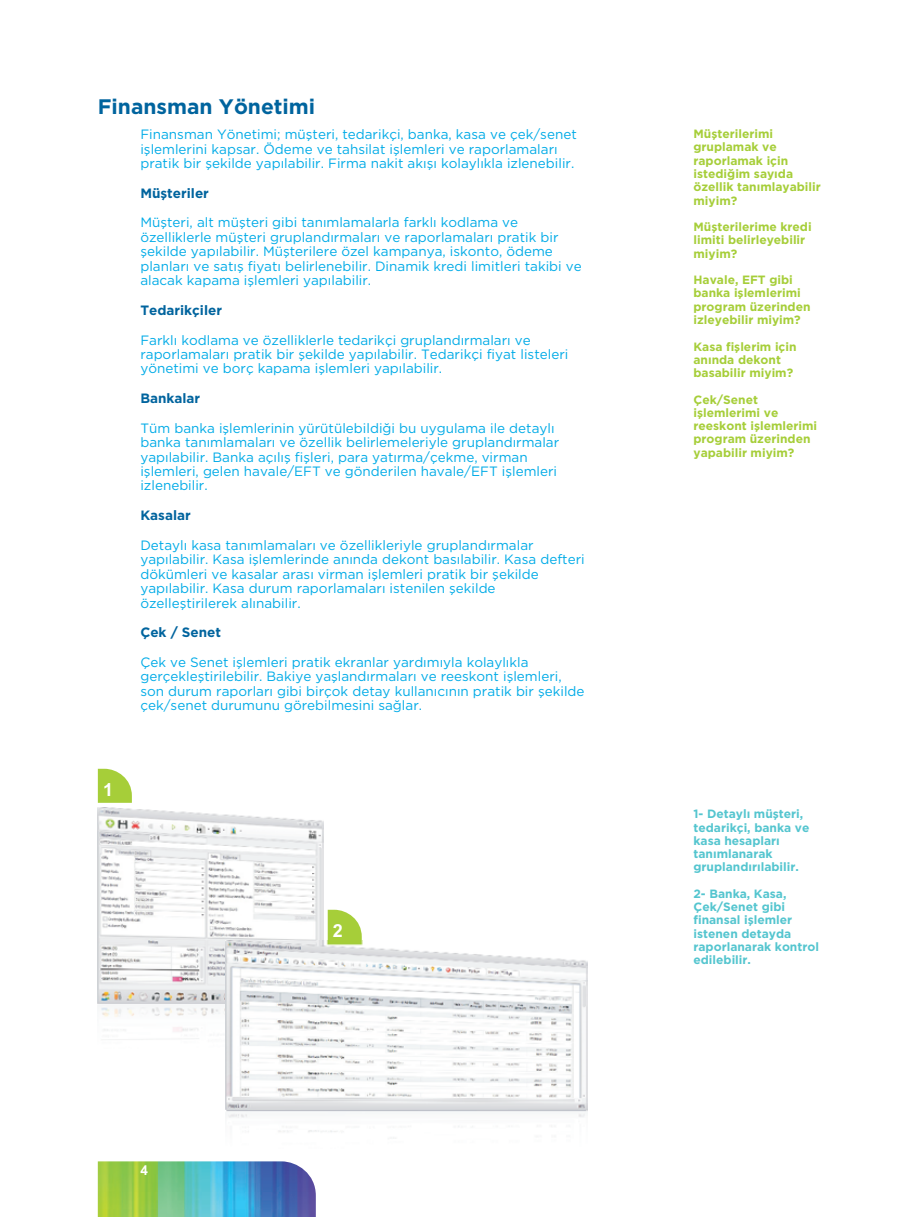
<style>
.page{position:relative;width:919px;height:1217px;background:#fff}
.page>*{position:absolute;margin:0;border:0;box-sizing:border-box;transform-origin:0 0}
.t1{font:700 21px "Gotham TRU Bol";color:#00649e}
.t2{font:700 18px "Arial";color:#fff}
.t3{font:13.5px/14.4px "Gotham TRU Boo";color:#00abe7}
.t4{font:700 13.5px "Gotham TRU Bol";color:#00649e}
.t5{font:700 13.5px "Arial";color:#fff}
.t6{font:700 12px/13.2px "Gotham TRU Bol";color:#a6ce39}
.t7{font:700 12px/13.2px "Gotham TRU Bol";color:#54c5cf}
</style>
<div class="page">
<img style="left:98px;top:1161px;width:218px;height:55px">
<svg style="left:98px;top:768px;width:34px;height:34px"></svg>
<svg style="left:328px;top:909px;width:34px;height:30px"></svg>
<img style="left:98px;top:807px;width:225px;height:243px">
<img style="left:226px;top:939px;width:361px;height:193px">
<h1 class="t1" style="left:98px;top:97px;width:219px">Finansman Yönetimi</h1>
<p class="t3" style="left:140px;top:128px;width:438px">Finansman Yönetimi; müşteri, tedarikçi, banka, kasa ve çek/senet işlemlerini kapsar. Ödeme ve tahsilat işlemleri ve raporlamaları pratik bir şekilde yapılabilir. Firma nakit akışı kolaylıkla izlenebilir.</p>
<p class="t4" style="left:140px;top:187px;width:70px">Müşteriler</p>
<p class="t3" style="left:140px;top:216px;width:443px">Müşteri, alt müşteri gibi tanımlamalarla farklı kodlama ve özelliklerle müşteri gruplandırmaları ve raporlamaları pratik bir şekilde yapılabilir. Müşterilere özel kampanya, iskonto, ödeme planları ve satış fiyatı belirlenebilir. Dinamik kredi limitleri takibi ve alacak kapama işlemleri yapılabilir.</p>
<p class="t4" style="left:140px;top:304px;width:83px">Tedarikçiler</p>
<p class="t3" style="left:140px;top:333px;width:429px">Farklı kodlama ve özelliklerle tedarikçi gruplandırmaları ve raporlamaları pratik bir şekilde yapılabilir. Tedarikçi fiyat listeleri yönetimi ve borç kapama işlemleri yapılabilir.</p>
<p class="t4" style="left:140px;top:392px;width:61px">Bankalar</p>
<p class="t3" style="left:140px;top:421px;width:420px">Tüm banka işlemlerinin yürütülebildiği bu uygulama ile detaylı banka tanımlamaları ve özellik belirlemeleriyle gruplandırmalar yapılabilir. Banka açılış fişleri, para yatırma/çekme, virman işlemleri, gelen havale/EFT ve gönderilen havale/EFT işlemleri izlenebilir.</p>
<p class="t4" style="left:140px;top:509px;width:52px">Kasalar</p>
<p class="t3" style="left:140px;top:538px;width:446px">Detaylı kasa tanımlamaları ve özellikleriyle gruplandırmalar yapılabilir. Kasa işlemlerinde anında dekont basılabilir. Kasa defteri dökümleri ve kasalar arası virman işlemleri pratik bir şekilde yapılabilir. Kasa durum raporlamaları istenilen şekilde özelleştirilerek alınabilir.</p>
<p class="t4" style="left:140px;top:626px;width:82px">Çek / Senet</p>
<h2 class="t2" style="left:103px;top:783px;width:12px">1</h2>
<p class="t3" style="left:140px;top:655px;width:445px">Çek ve Senet işlemleri pratik ekranlar yardımıyla kolaylıkla gerçekleştirilebilir. Bakiye yaşlandırmaları ve reeskont işlemleri, son durum raporları gibi birçok detay kullanıcının pratik bir şekilde çek/senet durumunu görebilmesini sağlar.</p>
<h2 class="t2" style="left:333px;top:923px;width:12px">2</h2>
<p class="t5" style="left:140px;top:1165px;width:9px">4</p>
<p class="t6" style="left:693px;top:128px;width:129px">Müşterilerimi gruplamak ve raporlamak için istediğim sayıda özellik tanımlayabilir miyim?</p>
<p class="t6" style="left:693px;top:221px;width:120px">Müşterilerime kredi limiti belirleyebilir miyim?</p>
<p class="t6" style="left:693px;top:274px;width:118px">Havale, EFT gibi banka işlemlerimi program üzerinden izleyebilir miyim?</p>
<p class="t6" style="left:693px;top:340px;width:105px">Kasa fişlerim için anında dekont basabilir miyim?</p>
<p class="t6" style="left:693px;top:393px;width:125px">Çek/Senet işlemlerimi ve reeskont işlemlerimi program üzerinden yapabilir miyim?</p>
<p class="t7" style="left:693px;top:807px;width:117px">1- Detaylı müşteri, tedarikçi, banka ve kasa hesapları tanımlanarak gruplandırılabilir.</p>
<p class="t7" style="left:693px;top:887px;width:127px">2- Banka, Kasa,<br>Çek/Senet gibi finansal işlemler istenen detayda raporlanarak kontrol edilebilir.</p>
</div>
